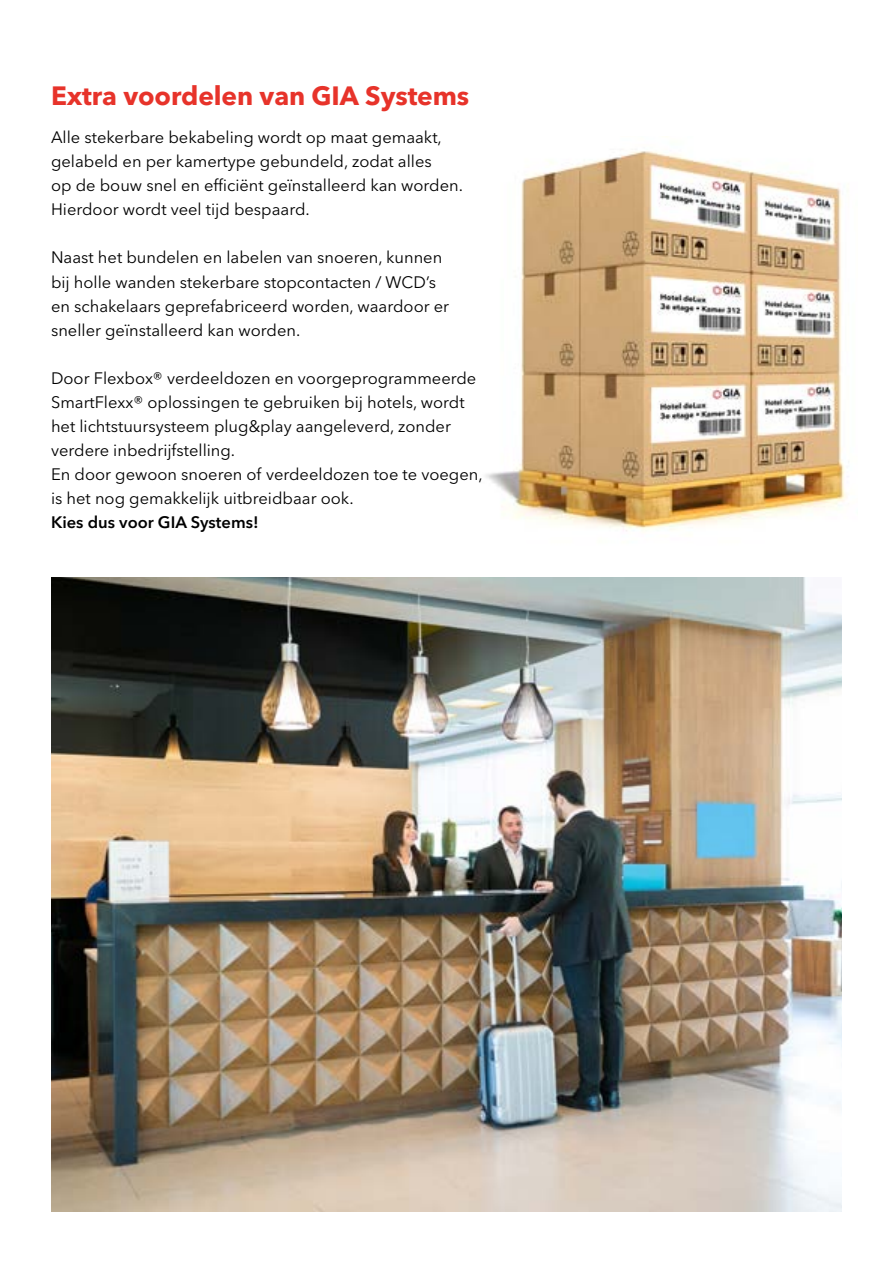
<style>
.page{position:relative;width:893px;height:1263px;background:#fff}
.page>*{position:absolute;margin:0;border:0;box-sizing:border-box;transform-origin:0 0}
.t1{font:700 26.25px "Avenir Next LT Pro";letter-spacing:-.005em;color:#e7332a}
.t2{font:16.5px/24px "Avenir Next LT Pro";color:#000}
.t3{font:600 16.5px "Avenir Next LT Pro";color:#000}
</style>
<div class="page">
<img style="left:485px;top:151px;width:362px;height:380px">
<img style="left:51px;top:578px;width:791px;height:634px">
<h1 class="t1" style="left:51px;top:80px;width:420px">Extra voordelen van GIA Systems</h1>
<p class="t2" style="left:51px;top:126px;width:414px">Alle stekerbare bekabeling wordt op maat gemaakt, gelabeld en per kamertype gebundeld, zodat alles<br>op de bouw snel en efficiënt geïnstalleerd kan worden.<br>Hierdoor wordt veel tijd bespaard.</p>
<p class="t2" style="left:51px;top:246px;width:400px">Naast het bundelen en labelen van snoeren, kunnen bij holle wanden stekerbare stopcontacten / WCD’s en schakelaars geprefabriceerd worden, waardoor er sneller geïnstalleerd kan worden.</p>
<p class="t2" style="left:51px;top:366px;width:433px">Door Flexbox® verdeeldozen en voorgeprogrammeerde SmartFlexx® oplossingen te gebruiken bij hotels, wordt het lichtstuursysteem plug&amp;play aangeleverd, zonder verdere inbedrijfstelling.<br>En door gewoon snoeren of verdeeldozen toe te voegen, is het nog gemakkelijk uitbreidbaar ook.</p>
<p class="t3" style="left:51px;top:512px;width:209px">Kies dus voor GIA Systems!</p>
</div>
